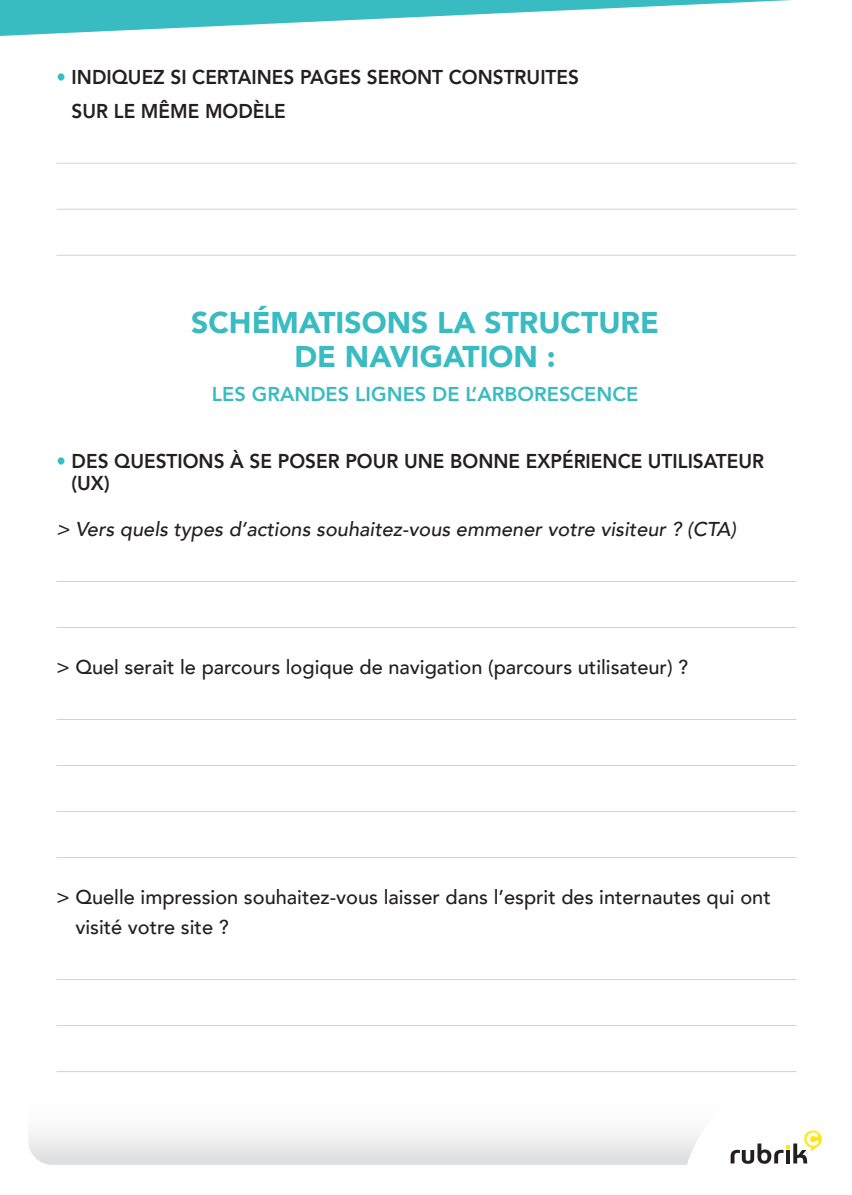
<style>
.page{position:relative;width:852px;height:1195px;background:#fff}
.page>*{position:absolute;margin:0;border:0;box-sizing:border-box;transform-origin:0 0}
.t1{font:900 30px/34px "Avenir";color:#38bbc1;text-align:center}
.t2{font:500 20px/30px "Avenir";color:#231f20}
.t3{font:800 20px/34px "Avenir";color:#231f20;scale:.95 1}
.t4{font:italic 500 20px "Avenir";color:#231f20}
.t5{font:800 20px "Avenir";color:#38bbc1}
.s1{color:#38bbc1}
</style>
<div class="page">
<div style="left:28px;top:1089px;width:795px;height:76px;background:linear-gradient(to bottom,#fff,#e1e2e3);border-radius:24px"></div>
<hr style="left:57px;top:163px;width:739px;height:1px;background:#d1d2d4">
<hr style="left:57px;top:209px;width:739px;height:1px;background:#d1d2d4">
<hr style="left:57px;top:255px;width:739px;height:1px;background:#d1d2d4">
<hr style="left:57px;top:581px;width:739px;height:1px;background:#d1d2d4">
<hr style="left:57px;top:627px;width:739px;height:1px;background:#d1d2d4">
<hr style="left:57px;top:719px;width:739px;height:1px;background:#d1d2d4">
<hr style="left:57px;top:765px;width:739px;height:1px;background:#d1d2d4">
<hr style="left:57px;top:811px;width:739px;height:1px;background:#d1d2d4">
<hr style="left:57px;top:857px;width:739px;height:1px;background:#d1d2d4">
<hr style="left:57px;top:979px;width:739px;height:1px;background:#d1d2d4">
<hr style="left:57px;top:1025px;width:739px;height:1px;background:#d1d2d4">
<hr style="left:57px;top:1071px;width:739px;height:1px;background:#d1d2d4">
<svg style="left:0;top:0;width:792px;height:36px"></svg>
<svg style="left:680px;top:1071px;width:143px;height:94px"></svg>
<p class="t3" style="left:72px;top:60px;width:536px;text-indent:-15px"><span class="s1">•</span> INDIQUEZ SI CERTAINES PAGES SERONT CONSTRUITES<br>SUR LE MÊME MODÈLE</p>
<h1 class="t1" style="left:191px;top:305px;width:469px">SCHÉMATISONS LA STRUCTURE<br>DE NAVIGATION :</h1>
<p class="t5" style="left:212px;top:378px;width:428px">LES GRANDES LIGNES DE L’ARBORESCENCE</p>
<p class="t3" style="left:72px;top:450px;width:730px;line-height:22px;text-indent:-15px"><span class="s1">•</span> DES QUESTIONS À SE POSER POUR UNE BONNE EXPÉRIENCE UTILISATEUR (UX)</p>
<p class="t4" style="left:57px;top:517px;width:681px">&gt; Vers quels types d’actions souhaitez-vous emmener votre visiteur ? (CTA)</p>
<p class="t2" style="left:57px;top:651px;width:633px">&gt; Quel serait le parcours logique de navigation (parcours utilisateur) ?</p>
<p class="t2" style="left:75px;top:881px;width:697px;text-indent:-19px">&gt; Quelle impression souhaitez-vous laisser dans l’esprit des internautes qui ont visité votre site ?</p>
</div>
